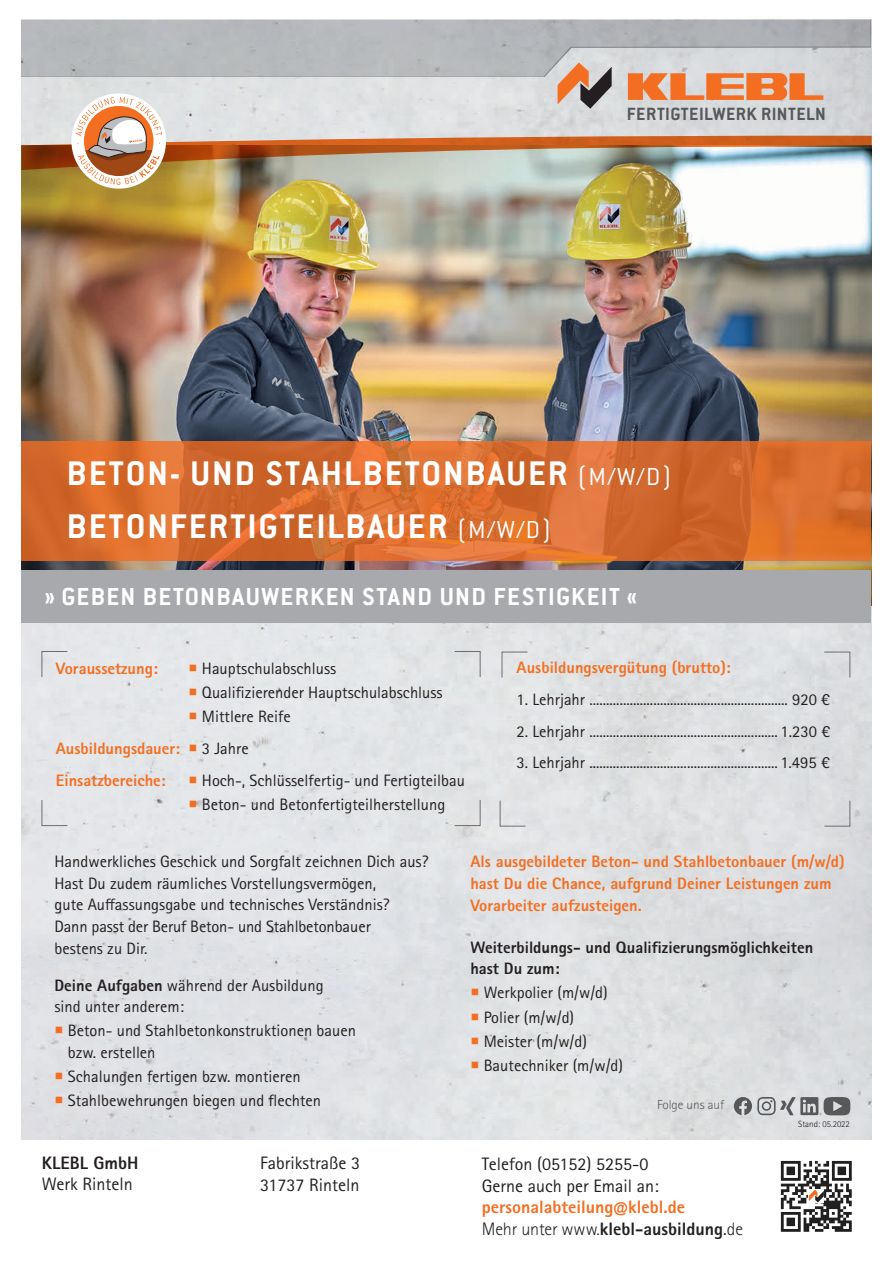
<style>
.page{position:relative;width:893px;height:1263px;background:#fff}
.page>*{position:absolute;margin:0;border:0;box-sizing:border-box;transform-origin:0 0}
.t1{font:700 37.5px/53.6px "Conduit ITC Std";letter-spacing:.05em;color:#fff}
.t2{font:700 27px "Conduit ITC Std";letter-spacing:.05em;color:#fff}
.t3{font:700 19.5px "Conduit ITC Std";letter-spacing:.025em;color:#57585a}
.t4{font:18px/21.6px "Rotis Sans Serif Pro";color:#231f20}
.t5{font:800 18px/21.6px "Rotis Sans Serif Pro";color:#f36e21}
.t6{font:800 18px "Rotis Sans Serif Pro";color:#231f20}
.t7{font:16.5px/21.6px "Rotis Sans Serif Pro";color:#231f20}
.t8{font:800 16.5px/21.6px "Rotis Sans Serif Pro";color:#f36e21}
.t9{font:800 16.5px/21.6px "Rotis Sans Serif Pro";color:#231f20}
.t10{font:300 13.05px "Rotis Sans Serif Pro";color:#57585a}
.t11{font:300 9px "Rotis Sans Serif Pro";color:#231f20}
.s1{font-weight:300;font-size:27px}
.s2{font-family:"Rotis Sans Serif Pro"}
.s3{color:#f36e21}
.s4{font-weight:400;color:#231f20}
.s5{font-weight:800}
.s6{font-weight:300;color:#231f20}
.s7{color:#231f20}
</style>
<div class="page">
<img style="left:21px;top:20px;width:851px;height:1119px">
<div style="left:21px;top:19px;width:850px;height:58px;background:#231f20;opacity:.4"></div>
<img style="left:21px;top:185px;width:851px;height:420px">
<svg style="left:21px;top:441px;width:850px;height:120px;background:#d66b2e"></svg>
<div style="left:21px;top:570px;width:850px;height:52px;background:#a8a9ad"></div>
<svg style="left:454px;top:799px;width:27px;height:27px"></svg>
<svg style="left:454px;top:651px;width:27px;height:27px"></svg>
<svg style="left:41px;top:651px;width:27px;height:27px"></svg>
<svg style="left:41px;top:799px;width:27px;height:27px"></svg>
<svg style="left:823px;top:800px;width:28px;height:27px"></svg>
<svg style="left:823px;top:651px;width:28px;height:27px"></svg>
<svg style="left:501px;top:651px;width:27px;height:27px"></svg>
<svg style="left:499px;top:800px;width:27px;height:27px"></svg>
<svg style="left:780px;top:1160px;width:72px;height:72px"></svg>
<svg style="left:781px;top:1161px;width:71px;height:71px"></svg>
<svg style="left:734px;top:1097px;width:116px;height:18px;background:#98999b"></svg>
<svg style="left:21px;top:63px;width:851px;height:122px;background:#cdbdaf"></svg>
<p class="t3" style="left:627px;top:102px;width:201px">FERTIGTEILWERK RINTELN</p>
<h1 class="t1" style="left:67px;top:445px;width:607px">BETON- UND STAHLBETONBAUER <span class="s1">(M/W/D)<br></span>BETONFERTIGTEILBAUER <span class="s1">(M/W/D)</span></h1>
<h2 class="t2" style="left:44px;top:580px;width:594px"><span class="s2">»</span> GEBEN BETONBAUWERKEN STAND UND FESTIGKEIT <span class="s2">«</span></h2>
<p class="t8" style="left:56px;top:657px;width:104px">Voraussetzung:</p>
<p class="t7" style="left:188px;top:657px;width:149px"><span class="s3">○</span> Hauptschulabschluss</p>
<p class="t7" style="left:188px;top:681px;width:256px"><span class="s3">○</span> Qualifizierender Hauptschulabschluss</p>
<p class="t8" style="left:56px;top:700px;width:236px;line-height:31.8px;text-indent:133px">○ <span class="s4">Mittlere Reife<br></span>Ausbildungsdauer: ○ <span class="s4">3 Jahre<br></span>Einsatzbereiche:</p>
<p class="t7" style="left:188px;top:769px;width:278px"><span class="s3">○</span> Hoch-, Schlüsselfertig- und Fertigteilbau</p>
<p class="t7" style="left:188px;top:793px;width:258px"><span class="s3">○</span> Beton- und Betonfertigteilherstellung</p>
<p class="t8" style="left:517px;top:656px;width:216px">Ausbildungsvergütung (brutto):</p>
<p class="t7" style="left:517px;top:688px;width:315px">1. Lehrjahr ........................................................... 920 €</p>
<p class="t7" style="left:517px;top:720px;width:315px">2. Lehrjahr ........................................................ 1.230 €</p>
<p class="t7" style="left:517px;top:752px;width:315px">3. Lehrjahr ........................................................ 1.495 €</p>
<p class="t7" style="left:54px;top:851px;width:375px">Handwerkliches Geschick und Sorgfalt zeichnen Dich aus?<br>Hast Du zudem räumliches Vorstellungsvermögen,<br>gute Auffassungsgabe und technisches Verständnis?<br>Dann passt der Beruf Beton- und Stahlbetonbauer<br>bestens zu Dir.</p>
<p class="t7" style="left:54px;top:974px;width:271px"><span class="s5">Deine Aufgaben</span> während der Ausbildung sind unter anderem:</p>
<p class="t7" style="left:68px;top:1020px;width:290px;text-indent:-13px"><span class="s3">○</span> Beton- und Stahlbetonkonstruktionen bauen bzw. erstellen</p>
<p class="t7" style="left:54px;top:1066px;width:248px"><span class="s3">○</span> Schalungen fertigen bzw. montieren</p>
<p class="t7" style="left:54px;top:1090px;width:268px"><span class="s3">○</span> Stahlbewehrungen biegen und flechten</p>
<p class="t6" style="left:42px;top:1151px;width:98px">KLEBL GmbH</p>
<p class="t4" style="left:42px;top:1173px;width:92px">Werk Rinteln</p>
<p class="t4" style="left:260px;top:1152px;width:101px">Fabrikstraße 3<br>31737 Rinteln</p>
<p class="t8" style="left:470px;top:851px;width:376px">Als ausgebildeter Beton- und Stahlbetonbauer (m/w/d) hast Du die Chance, aufgrund Deiner Leistungen zum<br>Vorarbeiter aufzusteigen.</p>
<p class="t9" style="left:470px;top:936px;width:344px">Weiterbildungs- und Qualifizierungsmöglichkeiten hast Du zum:</p>
<p class="t7" style="left:470px;top:982px;width:139px"><span class="s3">○</span> Werkpolier (m/w/d)</p>
<p class="t7" style="left:470px;top:1006px;width:105px"><span class="s3">○</span> Polier (m/w/d)</p>
<p class="t7" style="left:470px;top:1030px;width:118px"><span class="s3">○</span> Meister (m/w/d)</p>
<p class="t7" style="left:470px;top:1054px;width:154px"><span class="s3">○</span> Bautechniker (m/w/d)</p>
<p class="t10" style="left:657px;top:1097px;width:69px">Folge uns auf</p>
<p class="t4" style="left:482px;top:1153px;width:178px">Telefon (05152) 5255-0<br>Gerne auch per Email an:</p>
<p class="t5" style="left:482px;top:1196px;width:263px">personalabteilung@klebl.de<br><span class="s6">Mehr unter www.</span><span class="s7">klebl-ausbildung</span><span class="s4">.</span><span class="s6">de</span></p>
<p class="t11" style="left:798px;top:1119px;width:53px">Stand: 05.2022</p>
</div>
